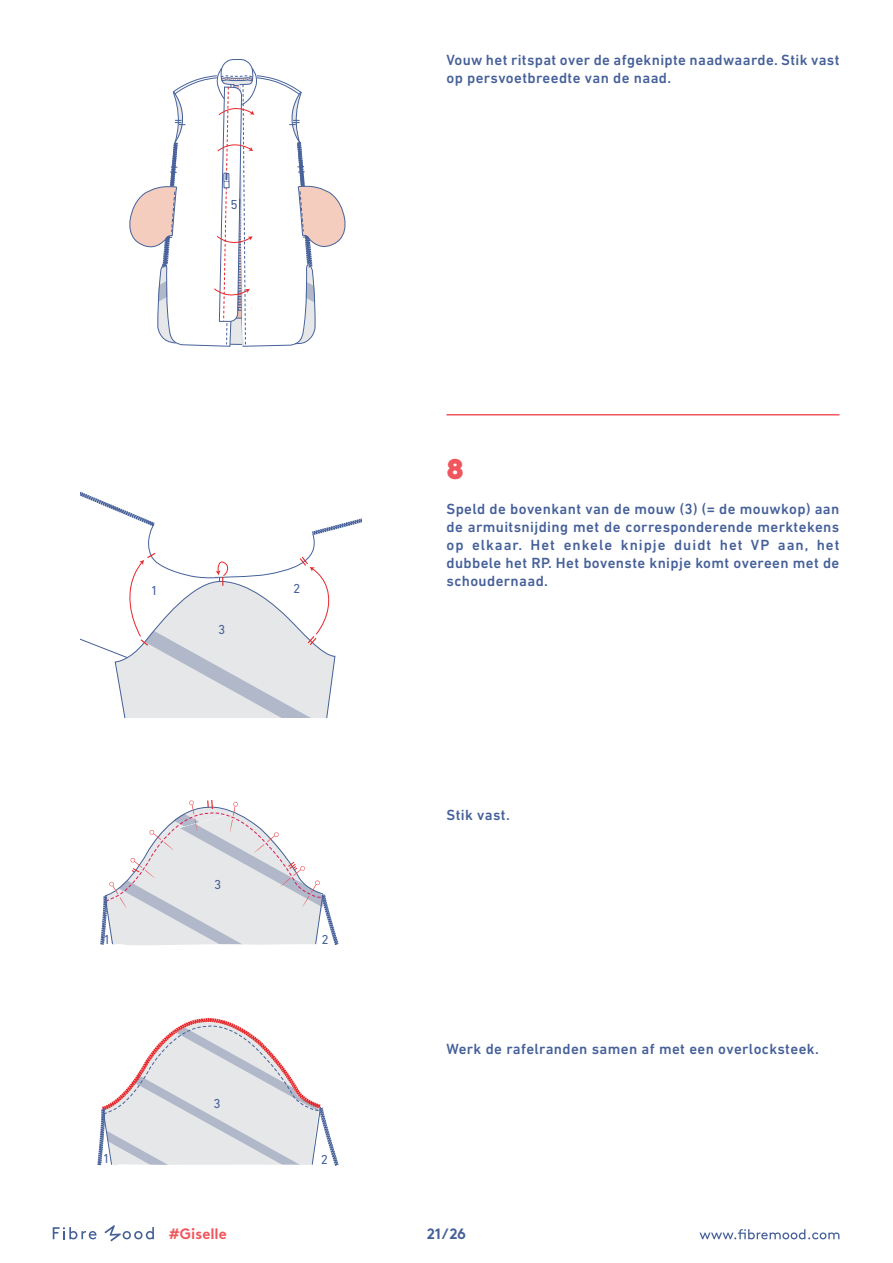
<style>
.page{position:relative;width:893px;height:1263px;background:#fff}
.page>*{position:absolute;margin:0;border:0;box-sizing:border-box;transform-origin:0 0}
.t1{font:900 28.5px "Raleway";color:#f0565d}
.t2{font:500 15px/18px "DIN Next LT Pro";letter-spacing:.025em;color:#456099}
.t3{font:700 15px "Brown";color:#f0565d}
.t4{font:700 15px "Brown";color:#456099}
.t5{font:13.2px "DIN Next LT Pro";color:#466099}
.t6{font:13.2px "DIN Next LT Pro";color:#456098}
</style>
<div class="page">
<svg style="left:699px;top:1229px;width:140px;height:10px"></svg>
<svg style="left:53px;top:1227px;width:44px;height:12px"></svg>
<svg style="left:104px;top:1225px;width:50px;height:16px"></svg>
<svg style="left:129px;top:59px;width:217px;height:288px"></svg>
<hr style="left:446px;top:414px;width:393px;height:1px;background:#f0565d">
<svg style="left:81px;top:492px;width:280px;height:226px"></svg>
<svg style="left:100px;top:800px;width:238px;height:145px"></svg>
<svg style="left:97px;top:1018px;width:241px;height:148px"></svg>
<p class="t5" style="left:230px;top:197px;width:9px">5</p>
<p class="t5" style="left:151px;top:583px;width:9px">1</p>
<p class="t5" style="left:293px;top:581px;width:9px">2</p>
<p class="t6" style="left:218px;top:622px;width:9px">3</p>
<p class="t6" style="left:214px;top:877px;width:9px">3</p>
<p class="t5" style="left:103px;top:932px;width:9px">1</p>
<p class="t5" style="left:322px;top:932px;width:9px">2</p>
<p class="t6" style="left:214px;top:1096px;width:9px">3</p>
<p class="t5" style="left:103px;top:1151px;width:9px">1</p>
<p class="t5" style="left:321px;top:1151px;width:9px">2</p>
<p class="t2" style="left:446px;top:51px;width:395px">Vouw het ritspat over de afgeknipte naadwaarde. Stik vast op persvoetbreedte van de naad.</p>
<h1 class="t1" style="left:446px;top:453px;width:19px">8</h1>
<p class="t2" style="left:446px;top:500px;width:395px;text-align:justify">Speld de bovenkant van de mouw (3) (= de mouwkop) aan de armuitsnijding met de corresponderende merktekens op elkaar. Het enkele knipje duidt het VP aan, het dubbele het RP. Het bovenste knipje komt overeen met de schoudernaad.</p>
<p class="t2" style="left:446px;top:806px;width:65px">Stik vast.</p>
<p class="t2" style="left:446px;top:1040px;width:374px">Werk de rafelranden samen af met een overlocksteek.</p>
<p class="t3" style="left:169px;top:1222px;width:59px">#Giselle</p>
<p class="t4" style="left:427px;top:1221px;width:41px">21/26</p>
</div>
